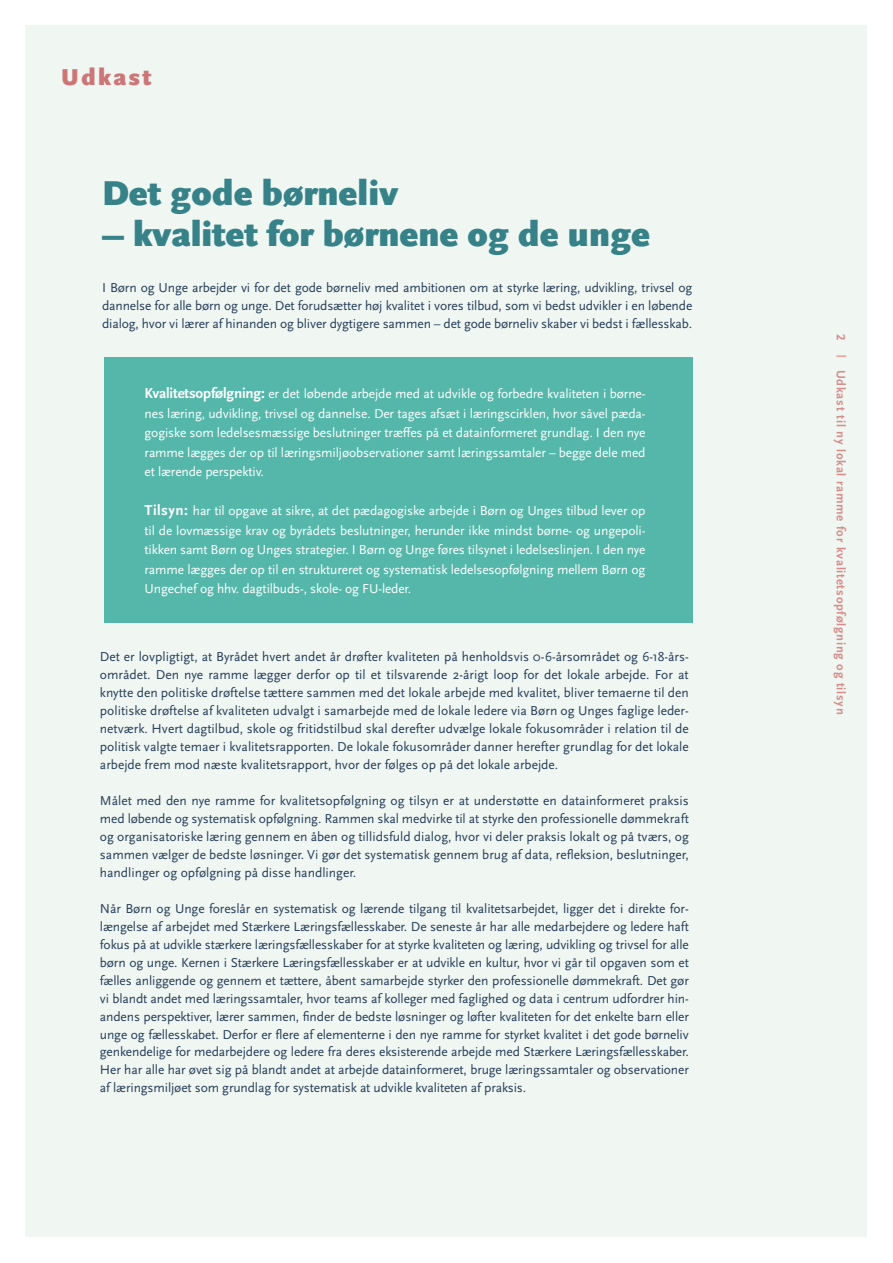
<style>
.page{position:relative;width:893px;height:1263px;background:#fff}
.page>*{position:absolute;margin:0;border:0;box-sizing:border-box;transform-origin:0 0}
.t1{font:900 36px "Scala Sans OT";color:#368288}
.t2{font:900 24px "Scala Sans OT";letter-spacing:.1em;color:#cc7677}
.t3{font:13.5px/18px "Scala Sans OT";letter-spacing:-.01em;color:#253c59;text-align:justify}
.t4{font:13.5px/19.5px "Scala Sans OT";letter-spacing:-.01em;color:#fff;text-align:justify}
.t5{font:700 12.75px "Scala Sans OT";letter-spacing:.055em;color:#d48d8b}
.s1{font-weight:700;font-size:15px}
</style>
<div class="page">
<div style="left:26px;top:26px;width:841px;height:1211px;background:#f0f7f2"></div>
<div style="left:104px;top:357px;width:589px;height:266px;background:#55b7aa"></div>
<h2 class="t2" style="left:61px;top:64px;width:92px">Udkast</h2>
<h1 class="t1" style="left:102px;top:173px;width:298px">Det gode børneliv</h1>
<h1 class="t1" style="left:102px;top:213px;width:550px">– kvalitet for børnene og de unge</h1>
<p class="t3" style="left:102px;top:278px;width:592px">I Børn og Unge arbejder vi for det gode børneliv med ambitionen om at styrke læring, udvikling, trivsel og dannelse for alle børn og unge. Det forudsætter høj kvalitet i vores tilbud, som vi bedst udvikler i en løbende dialog, hvor vi lærer af hinanden og bliver dygtigere sammen – det gode børneliv skaber vi bedst i fællesskab.</p>
<p class="t4" style="left:145px;top:384px;width:502px"><span class="s1">Kvalitetsopfølgning:</span> er det løbende arbejde med at udvikle og forbedre kvaliteten i børne&shy;nes læring, udvikling, trivsel og dannelse. Der tages afsæt i læringscirklen, hvor såvel pæda&shy;gogiske som ledelsesmæssige beslutninger træffes på et datainformeret grundlag. I den nye ramme lægges der op til læringsmiljøobservationer samt læringssamtaler – begge dele med et lærende perspektiv.</p>
<p class="t4" style="left:145px;top:501px;width:502px"><span class="s1">Tilsyn:</span> har til opgave at sikre, at det pædagogiske arbejde i Børn og Unges tilbud lever op til de lovmæssige krav og byrådets beslutninger, herunder ikke mindst børne- og ungepoli&shy;tikken samt Børn og Unges strategier. I Børn og Unge føres tilsynet i ledelseslinjen. I den nye ramme lægges der op til en struktureret og systematisk ledelsesopfølgning mellem Børn og Ungechef og hhv. dagtilbuds-, skole- og FU-leder.</p>
<p class="t3" style="left:100px;top:647px;width:590px">Det er lovpligtigt, at Byrådet hvert andet år drøfter kvaliteten på henholdsvis 0-6-årsområdet og 6-18-års&shy;området. Den nye ramme lægger derfor op til et tilsvarende 2-årigt loop for det lokale arbejde. For at knytte den politiske drøftelse tættere sammen med det lokale arbejde med kvalitet, bliver temaerne til den politiske drøftelse af kvaliteten udvalgt i samarbejde med de lokale ledere via Børn og Unges faglige leder&shy;netværk. Hvert dagtilbud, skole og fritidstilbud skal derefter udvælge lokale fokusområder i relation til de politisk valgte temaer i kvalitetsrapporten. De lokale fokusområder danner herefter grundlag for det lokale arbejde frem mod næste kvalitetsrapport, hvor der følges op på det lokale arbejde.</p>
<p class="t3" style="left:100px;top:791px;width:590px">Målet med den nye ramme for kvalitetsopfølgning og tilsyn er at understøtte en datainformeret praksis med løbende og systematisk opfølgning. Rammen skal medvirke til at styrke den professionelle dømmekraft og organisatoriske læring gennem en åben og tillidsfuld dialog, hvor vi deler praksis lokalt og på tværs, og sammen vælger de bedste løsninger. Vi gør det systematisk gennem brug af data, refleksion, beslutninger, handlinger og opfølgning på disse handlinger.</p>
<p class="t3" style="left:100px;top:899px;width:590px">Når Børn og Unge foreslår en systematisk og lærende tilgang til kvalitetsarbejdet, ligger det i direkte for&shy;længelse af arbejdet med Stærkere Læringsfællesskaber. De seneste år har alle medarbejdere og ledere haft fokus på at udvikle stærkere læringsfællesskaber for at styrke kvaliteten og læring, udvikling og trivsel for alle børn og unge. Kernen i Stærkere Læringsfællesskaber er at udvikle en kultur, hvor vi går til opgaven som et fælles anliggende og gennem et tættere, åbent samarbejde styrker den professionelle dømmekraft. Det gør vi blandt andet med læringssamtaler, hvor teams af kolleger med faglighed og data i centrum udfordrer hin&shy;andens perspektiver, lærer sammen, finder de bedste løsninger og løfter kvaliteten for det enkelte barn eller unge og fællesskabet. Derfor er flere af elementerne i den nye ramme for styrket kvalitet i det gode børneliv genkendelige for medarbejdere og ledere fra deres eksisterende arbejde med Stærkere Læringsfællesskaber.<br>Her har alle har øvet sig på blandt andet at arbejde datainformeret, bruge læringssamtaler og observationer af læringsmiljøet som grundlag for systematisk at udvikle kvaliteten af praksis.</p>
<p class="t5" style="left:848px;top:334px;width:8px;rotate:90deg">2</p>
<p class="t5" style="left:848px;top:370px;width:346px;rotate:90deg">Udkast til ny lokal ramme for kvalitetsopfølgning og tilsyn</p>
</div>
